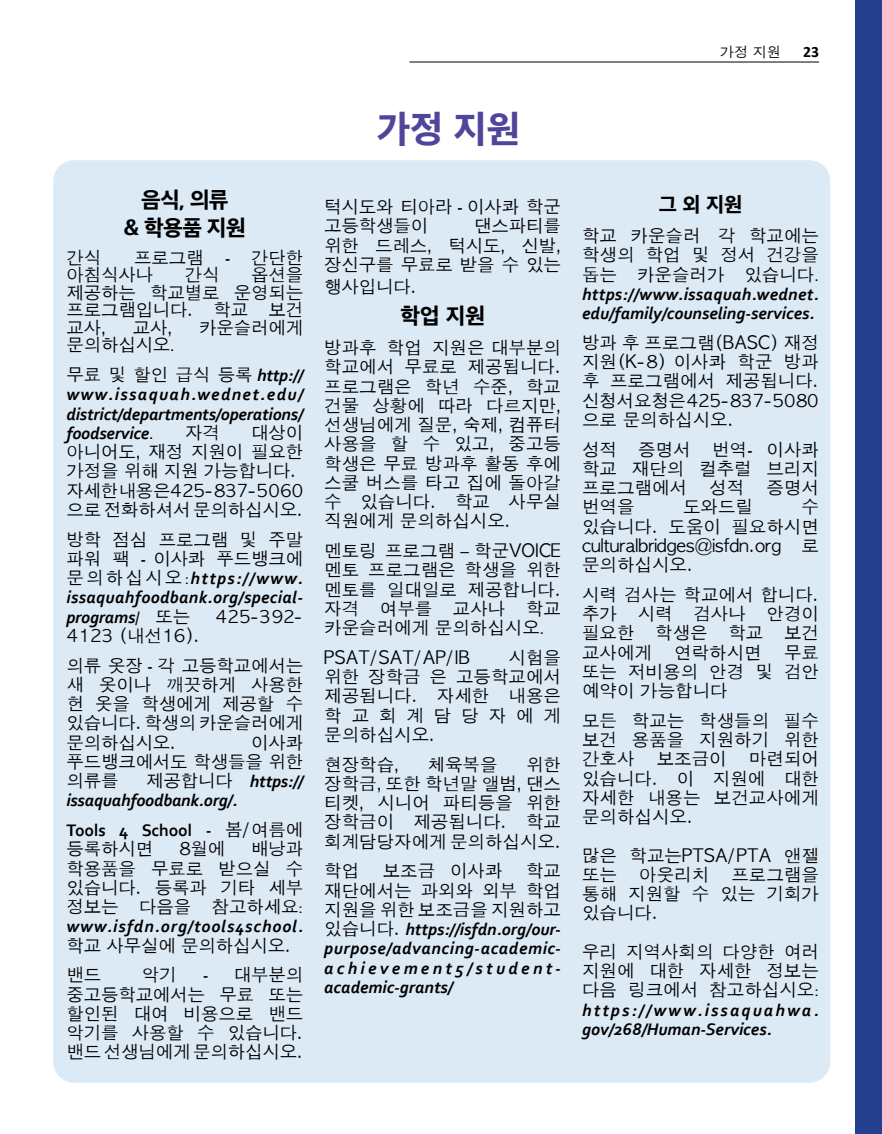
<style>
.page{position:relative;width:882px;height:1134px;background:#fff}
.page>*{position:absolute;margin:0;border:0;box-sizing:border-box;transform-origin:0 0}
.t1{font:800 38.5px "Apple SD Gothic Neo";color:#4f469c}
.t2{font:800 22.75px/27.3px "Apple SD Gothic Neo";letter-spacing:-.025em;color:#000;text-align:center}
.t3{font:800 21px "Apple SD Gothic Neo";color:#000}
.t4{font:17.5px/19.2px "Apple Gothic";color:#000;text-align:justify}
.t5{font:italic 700 17.5px/19.2px "Corbel";color:#000;text-align:justify}
.t6{font:italic 700 17.5px/19.2px "Corbel";letter-spacing:.06em;color:#000}
.t7{font:italic 700 17.5px "Corbel";letter-spacing:.055em;color:#000}
.t8{font:700 17.5px "Corbel";letter-spacing:-.01em;color:#000}
.t9{font:700 15.75px "Calibri";color:#000}
.t10{font:14px "Apple Gothic";color:#000}
.s1{font-family:"Corbel";font-weight:700}
.s2{font-family:"Corbel"}
.s3{font-family:"Corbel";font-weight:700;font-style:italic}
.s4{font-weight:400;font-style:normal}
.s5{font-family:"Apple Gothic";font-weight:400;font-style:normal}
.s6{font-family:"Apple Gothic";font-weight:400}
</style>
<div class="page">
<div style="left:855px;top:0;width:27px;height:1134px;background:#25408f"></div>
<div style="left:53px;top:160px;width:777px;height:923px;background:#dceaf6;border-radius:21px"></div>
<hr style="left:410px;top:62px;width:409px;height:1px;background:#000">
<p class="t10" style="left:720px;top:44px;width:62px">가정 지원</p>
<p class="t9" style="left:803px;top:41px;width:17px">23</p>
<h2 class="t2" style="left:124px;top:188px;width:123px">음식, 의류<br>&amp; 학용품 지원</h2>
<p class="t4" style="left:66px;top:248px;width:36px">간식</p>
<p class="t4" style="left:66px;top:249px;width:238px;line-height:17.5px;text-indent:68px">프로그램 <span class="s1">-</span> 간단한 아침식사나</p>
<p class="t4" style="left:185px;top:266px;width:36px">간식</p>
<p class="t4" style="left:66px;top:266px;width:238px;line-height:17.5px;text-indent:185px">옵션을 제공하는 학교별로 운영되는 프로그램입니다. 학교 보건 교사,</p>
<p class="t4" style="left:133px;top:318px;width:41px">교사,</p>
<p class="t4" style="left:199px;top:318px;width:106px">카운슬러에게</p>
<p class="t4" style="left:66px;top:330px;width:238px;line-height:29.8px">문의하십시오<span class="s2">.<br></span>무료 및 할인 급식 등록 <span class="s3">http://</span></p>
<p class="t5" style="left:66px;top:384px;width:238px">www.issaquah.wednet.edu/ district/departments/operations/ foodservice<span class="s4">.</span></p>
<p class="t4" style="left:66px;top:423px;width:238px;text-align:left;text-indent:185px">대상이 아니어도, 재정 지원이 필요한 가정을 위해 지원 가능합니다. 자세한 내용은425-837-5060 으로 전화하셔서 문의하십시오.</p>
<p class="t4" style="left:66px;top:530px;width:238px">방학 점심 프로그램 및 주말 파워 팩 <span class="s1">-</span> 이사콰 푸드뱅크에</p>
<p class="t5" style="left:66px;top:568px;width:238px"><span class="s5">문의하십시오</span><span class="s4">:</span>https://www. issaquahfoodbank.org/special&shy;programs<span class="s4">/</span> <span class="s5">또는</span></p>
<p class="t4" style="left:185px;top:423px;width:36px">자격</p>
<p class="t4" style="left:216px;top:607px;width:89px">425-392-</p>
<p class="t4" style="left:66px;top:621px;width:238px;line-height:29.8px">4123 (내선16).<br>의류 옷장 <span class="s1">-</span> 각 고등학교에서는</p>
<p class="t4" style="left:66px;top:675px;width:238px">새 옷이나 깨끗하게 사용한 헌 옷을 학생에게 제공할 수 있습니다. 학생의 카운슬러에게 문의하십시오.</p>
<p class="t4" style="left:66px;top:733px;width:238px;text-indent:185px">이사콰 푸드뱅크에서도 학생들을 위한 의류를</p>
<p class="t5" style="left:66px;top:771px;width:238px;text-indent:80px"><span class="s5">제공합니다</span> https:// issaquahfoodbank.org/.</p>
<p class="t8" style="left:66px;top:819px;width:238px">Tools 4 School - <span class="s6">봄/여름에</span></p>
<p class="t4" style="left:66px;top:840px;width:88px">등록하시면</p>
<p class="t4" style="left:179px;top:840px;width:48px">8월에</p>
<p class="t4" style="left:66px;top:840px;width:238px;text-indent:185px">배낭과 학용품을 무료로 받으실 수 있습니다. 등록과 기타 세부 정보는 다음을 참고하세요<span class="s2">:</span></p>
<p class="t7" style="left:66px;top:916px;width:238px">www.isfdn.org/tools4school.</p>
<p class="t4" style="left:66px;top:931px;width:226px;line-height:29.8px">학교 사무실에 문의하십시오. 밴드</p>
<p class="t4" style="left:66px;top:966px;width:238px;text-indent:136px"><span class="s1">-</span> 대부분의 중고등학교에서는 무료 또는 할인된 대여 비용으로 밴드 악기를 사용할 수 있습니다. 밴드 선생님에게 문의하십시오.</p>
<p class="t4" style="left:142px;top:966px;width:36px">악기</p>
<h1 class="t1" style="left:377px;top:108px;width:145px">가정 지원</h1>
<p class="t4" style="left:324px;top:197px;width:238px">턱시도와 티아라 <span class="s1">-</span> 이사콰 학군 고등학생들이</p>
<p class="t4" style="left:324px;top:217px;width:238px;text-indent:150px">댄스파티를 위한 드레스, 턱시도, 신발, 장신구를 무료로 받을 수 있는</p>
<p class="t4" style="left:324px;top:277px;width:94px">행사입니다.</p>
<h2 class="t2" style="left:400px;top:304px;width:86px">학업 지원</h2>
<p class="t4" style="left:324px;top:338px;width:238px">방과후 학업 지원은 대부분의 학교에서 무료로 제공됩니다. 프로그램은 학년 수준, 학교 건물 상황에 따라 다르지만, 선생님에게 질문, 숙제, 컴퓨터 사용을 할 수 있고, 중고등 학생은 무료 방과후 활동 후에 스쿨 버스를 타고 집에 돌아갈 수 있습니다. 학교 사무실 직원에게 문의하십시오.</p>
<p class="t4" style="left:324px;top:541px;width:238px">멘토링 프로그램 <span class="s2">–</span> 학군VOICE 멘토 프로그램은 학생을 위한 멘토를 일대일로 제공합니다. 자격 여부를 교사나 학교 카운슬러에게 문의하십시오<span class="s2">.</span></p>
<p class="t4" style="left:324px;top:648px;width:147px">PSAT/SAT/AP/IB</p>
<p class="t4" style="left:324px;top:648px;width:238px;text-indent:184px">시험을 위한 장학금 은 고등학교에서 제공됩니다. 자세한 내용은 학교회계담당자에게 문의하십시오.</p>
<p class="t4" style="left:324px;top:755px;width:76px">현장학습,</p>
<p class="t4" style="left:428px;top:755px;width:71px">체육복을</p>
<p class="t4" style="left:324px;top:755px;width:238px;text-indent:202px">위한 장학금, 또한 학년말 앨범, 댄스 티켓, 시니어 파티등을 위한 장학금이 제공됩니다. 학교 회계담당자에게 문의하십시오.</p>
<p class="t4" style="left:324px;top:862px;width:36px">학업</p>
<p class="t4" style="left:383px;top:862px;width:121px">보조금 이사콰</p>
<p class="t4" style="left:324px;top:862px;width:238px;text-indent:202px">학교 재단에서는 과외와 외부 학업 지원을 위한 보조금을 지원하고</p>
<p class="t5" style="left:324px;top:919px;width:238px"><span class="s5">있습니다.</span> https://isfdn.org/our&shy;purpose/advancing-academic&shy;achievement5/student&shy;academic-grants/</p>
<p class="t3" style="left:659px;top:193px;width:85px">그 외 지원</p>
<p class="t4" style="left:582px;top:226px;width:238px">학교 카운슬러 각 학교에는 학생의 학업 및 정서 건강을 돕는 카운슬러가 있습니다<span class="s2">.</span></p>
<p class="t5" style="left:582px;top:284px;width:238px">https://www.issaquah.wednet. edu/family/counseling-services.</p>
<p class="t4" style="left:582px;top:333px;width:238px">방과 후 프로그램(BASC) 재정 지원(K-8) 이사콰 학군 방과 후 프로그램에서 제공됩니다. 신청서 요청은 425-837-5080 으로 문의하십시오.</p>
<p class="t4" style="left:582px;top:440px;width:238px">성적 증명서 번역<span class="s1">-</span> 이사콰 학교 재단의 컬추럴 브리지 프로그램에서</p>
<p class="t4" style="left:709px;top:478px;width:36px">성적</p>
<p class="t4" style="left:767px;top:478px;width:54px">증명서</p>
<p class="t4" style="left:582px;top:498px;width:54px">번역을</p>
<p class="t4" style="left:683px;top:498px;width:71px">도와드릴</p>
<p class="t4" style="left:582px;top:498px;width:238px;text-indent:219px">수 있습니다. 도움이 필요하시면 culturalbridges@isfdn.org 로 문의하십시오.</p>
<p class="t4" style="left:582px;top:585px;width:238px">시력 검사는 학교에서 합니다. 추가 시력 검사나 안경이 필요한 학생은 학교 보건 교사에게</p>
<p class="t4" style="left:674px;top:643px;width:89px">연락하시면</p>
<p class="t4" style="left:582px;top:643px;width:238px;text-indent:202px">무료 또는 저비용의 안경 및 검안 예약이 가능합니다</p>
<p class="t4" style="left:582px;top:711px;width:238px">모든 학교는 학생들의 필수 보건 용품을 지원하기 위한 간호사</p>
<p class="t4" style="left:657px;top:750px;width:71px">보조금이</p>
<p class="t4" style="left:582px;top:750px;width:238px;text-indent:167px">마련되어 있습니다. 이 지원에 대한 자세한 내용는 보건교사에게 문의하십시오.</p>
<p class="t4" style="left:582px;top:846px;width:238px">많은 학교는PTSA/PTA 앤젤 또는</p>
<p class="t4" style="left:582px;top:865px;width:238px;text-indent:149px">프로그램을 통해 지원할 수 있는 기회가 있습니다.</p>
<p class="t4" style="left:582px;top:942px;width:238px">우리 지역사회의 다양한 여러 지원에 대한 자세한 정보는 다음 링크에서 참고하십시오<span class="s2">:</span></p>
<p class="t6" style="left:582px;top:1000px;width:238px">https://www.issaquahwa. gov/268/Human-Services.</p>
<p class="t4" style="left:639px;top:865px;width:71px">아웃리치</p>
</div>
